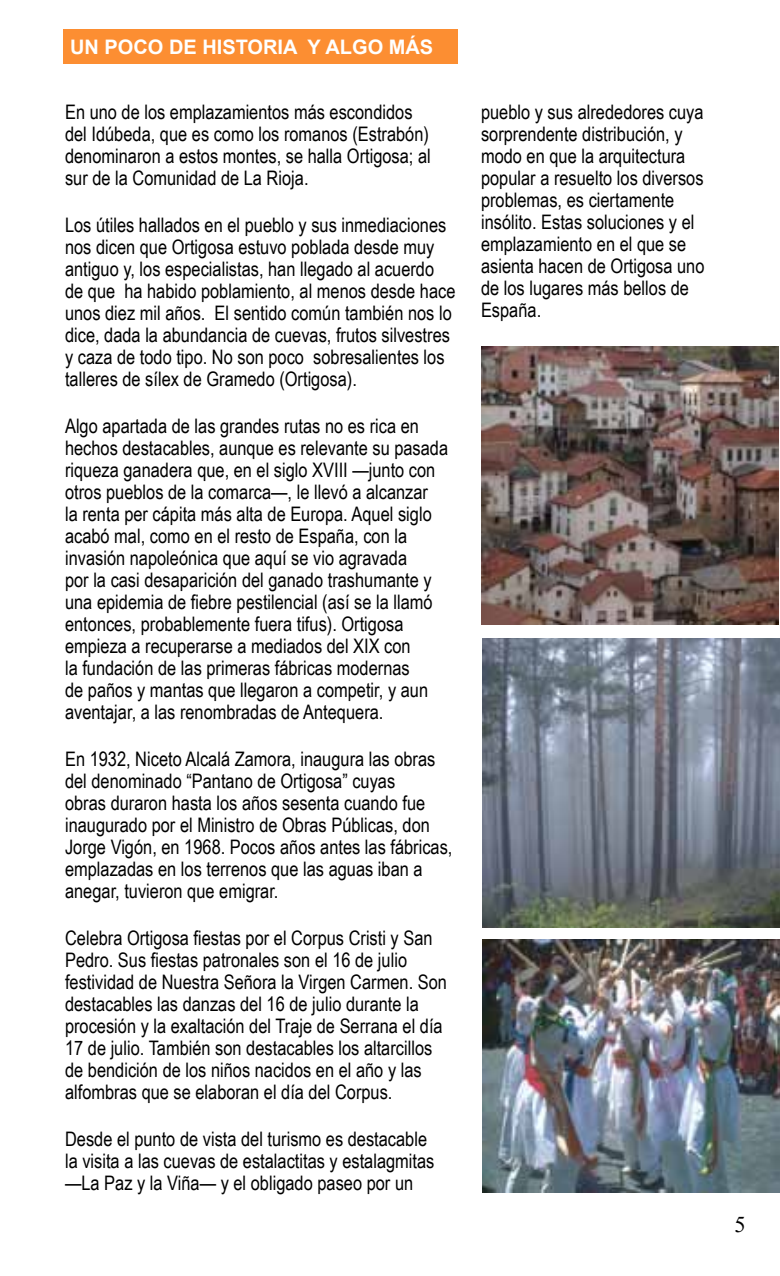
<style>
.page{position:relative;width:780px;height:1276px;background:#fff}
.page>*{position:absolute;margin:0;border:0;box-sizing:border-box;transform-origin:0 0}
.t1{font:22.5px "Times New Roman";color:#000}
.t2{font:20px/22px "Arial Narrow";color:#000}
.t3{font:700 20px "Arial";color:#fffffe}
</style>
<div class="page">
<div style="left:63px;top:30px;width:394px;height:34px;background:#fc8e32"></div>
<img style="left:481px;top:346px;width:297px;height:279px">
<img style="left:482px;top:638px;width:297px;height:289px">
<img style="left:482px;top:940px;width:298px;height:252px">
<p class="t3" style="left:70px;top:34px;width:365px">UN POCO DE HISTORIA Y ALGO MÁS</p>
<p class="t2" style="left:65px;top:100px;width:367px">En uno de los emplazamientos más escondidos del Idúbeda, que es como los romanos (Estrabón) denominaron a estos montes, se halla Ortigosa; al sur de la Comunidad de La Rioja.</p>
<p class="t2" style="left:65px;top:213px;width:392px">Los útiles hallados en el pueblo y sus inmediaciones nos dicen que Ortigosa estuvo poblada desde muy antiguo y, los especialistas, han llegado al acuerdo de que ha habido poblamiento, al menos desde hace unos diez mil años. El sentido común también nos lo dice, dada la abundancia de cuevas, frutos silvestres y caza de todo tipo. No son poco sobresalientes los talleres de sílex de Gramedo (Ortigosa).</p>
<p class="t2" style="left:65px;top:414px;width:384px">Algo apartada de las grandes rutas no es rica en hechos destacables, aunque es relevante su pasada riqueza ganadera que, en el siglo XVIII —junto con otros pueblos de la comarca—, le llevó a alcanzar<br>la renta per cápita más alta de Europa. Aquel siglo acabó mal, como en el resto de España, con la invasión napoleónica que aquí se vio agravada<br>por la casi desaparición del ganado trashumante y una epidemia de fiebre pestilencial (así se la llamó entonces, probablemente fuera tifus). Ortigosa empieza a recuperarse a mediados del XIX con<br>la fundación de las primeras fábricas modernas<br>de paños y mantas que llegaron a competir, y aun aventajar, a las renombradas de Antequera.</p>
<p class="t2" style="left:65px;top:747px;width:389px">En 1932, Niceto Alcalá Zamora, inaugura las obras del denominado “Pantano de Ortigosa” cuyas<br>obras duraron hasta los años sesenta cuando fue inaugurado por el Ministro de Obras Públicas, don Jorge Vigón, en 1968. Pocos años antes las fábricas, emplazadas en los terrenos que las aguas iban a anegar, tuvieron que emigrar.</p>
<p class="t2" style="left:65px;top:926px;width:383px">Celebra Ortigosa fiestas por el Corpus Cristi y San Pedro. Sus fiestas patronales son el 16 de julio festividad de Nuestra Señora la Virgen Carmen. Son destacables las danzas del 16 de julio durante la procesión y la exaltación del Traje de Serrana el día 17 de julio. También son destacables los altarcillos de bendición de los niños nacidos en el año y las alfombras que se elaboran el día del Corpus.</p>
<p class="t2" style="left:65px;top:1127px;width:371px">Desde el punto de vista del turismo es destacable la visita a las cuevas de estalactitas y estalagmitas —La Paz y la Viña— y el obligado paseo por un</p>
<p class="t2" style="left:481px;top:100px;width:225px">pueblo y sus alrededores cuya sorprendente distribución, y modo en que la arquitectura popular a resuelto los diversos problemas, es ciertamente insólito. Estas soluciones y el emplazamiento en el que se asienta hacen de Ortigosa uno de los lugares más bellos de<br>España.</p>
<p class="t1" style="left:734px;top:1208px;width:13px">5</p>
</div>
